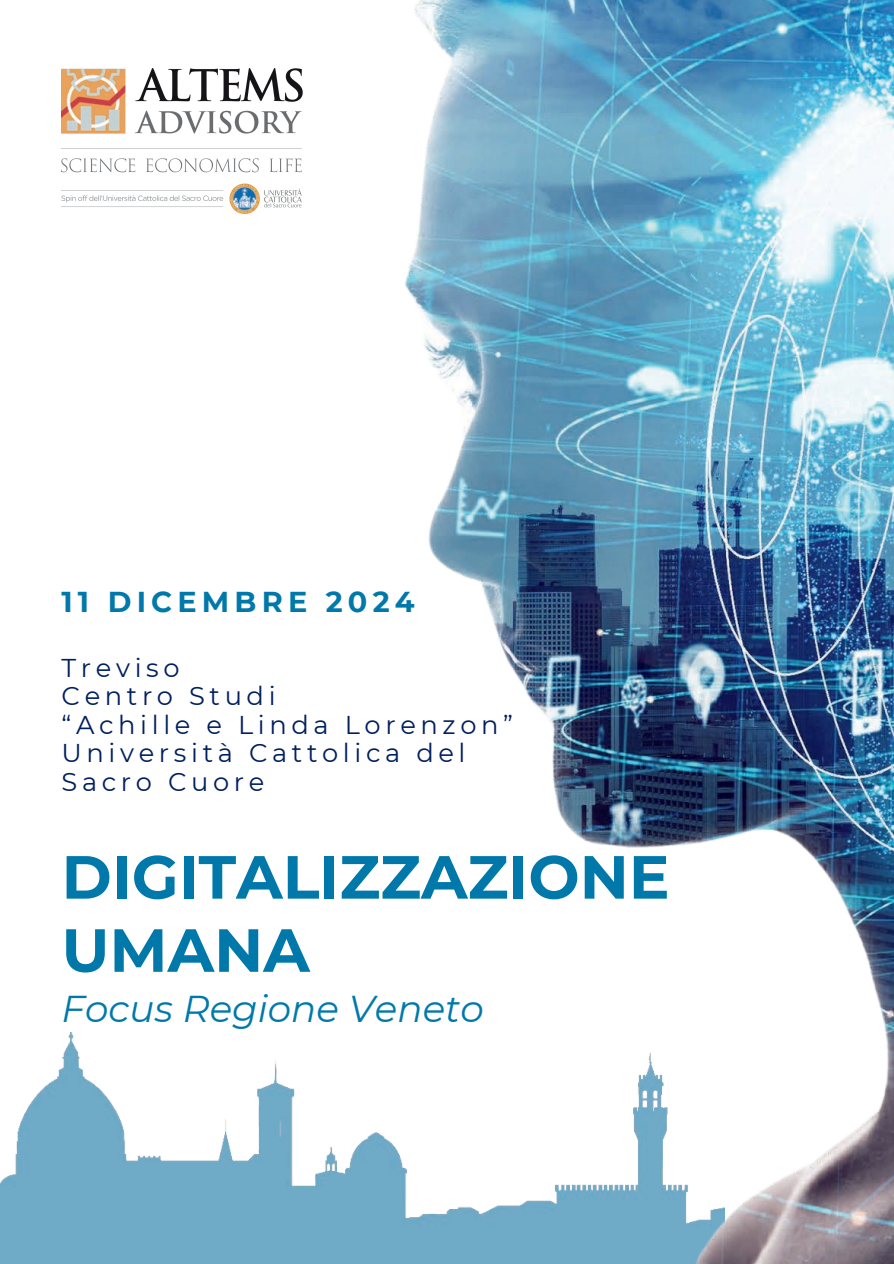
<style>
.page{position:relative;width:894px;height:1264px;background:#fff}
.page>*{position:absolute;margin:0;border:0;box-sizing:border-box;transform-origin:0 0}
.t1{font:700 60.75px/73.2px "Montserrat";color:#0079aa}
.t2{font:italic 37.35px "Montserrat";color:#0079aa}
.t3{font:700 28.65px "Montserrat";letter-spacing:.18em;color:#0079aa}
.t4{font:25.65px/28.5px "Montserrat";letter-spacing:.18em;color:#011f5e}
</style>
<div class="page">
<img style="left:62px;top:68px;width:46px;height:139px">
<img style="left:0;top:1032px;width:108px;height:231px">
<img style="left:108px;top:0;width:785px;height:1263px">
<p class="t3" style="left:62px;top:584px;width:354px">11 DICEMBRE 2024</p>
<p class="t4" style="left:62px;top:653px;width:119px">Treviso</p>
<h2 class="t4" style="left:62px;top:681px;width:215px">Centro Studi</h2>
<p class="t4" style="left:62px;top:710px;width:453px">“Achille e Linda Lorenzon”<br>Università Cattolica del<br>Sacro Cuore</p>
<h1 class="t1" style="left:62px;top:840px;width:609px">DIGITALIZZAZIONE<br>UMANA</h1>
<h2 class="t2" style="left:62px;top:986px;width:423px">Focus Regione Veneto</h2>
</div>
